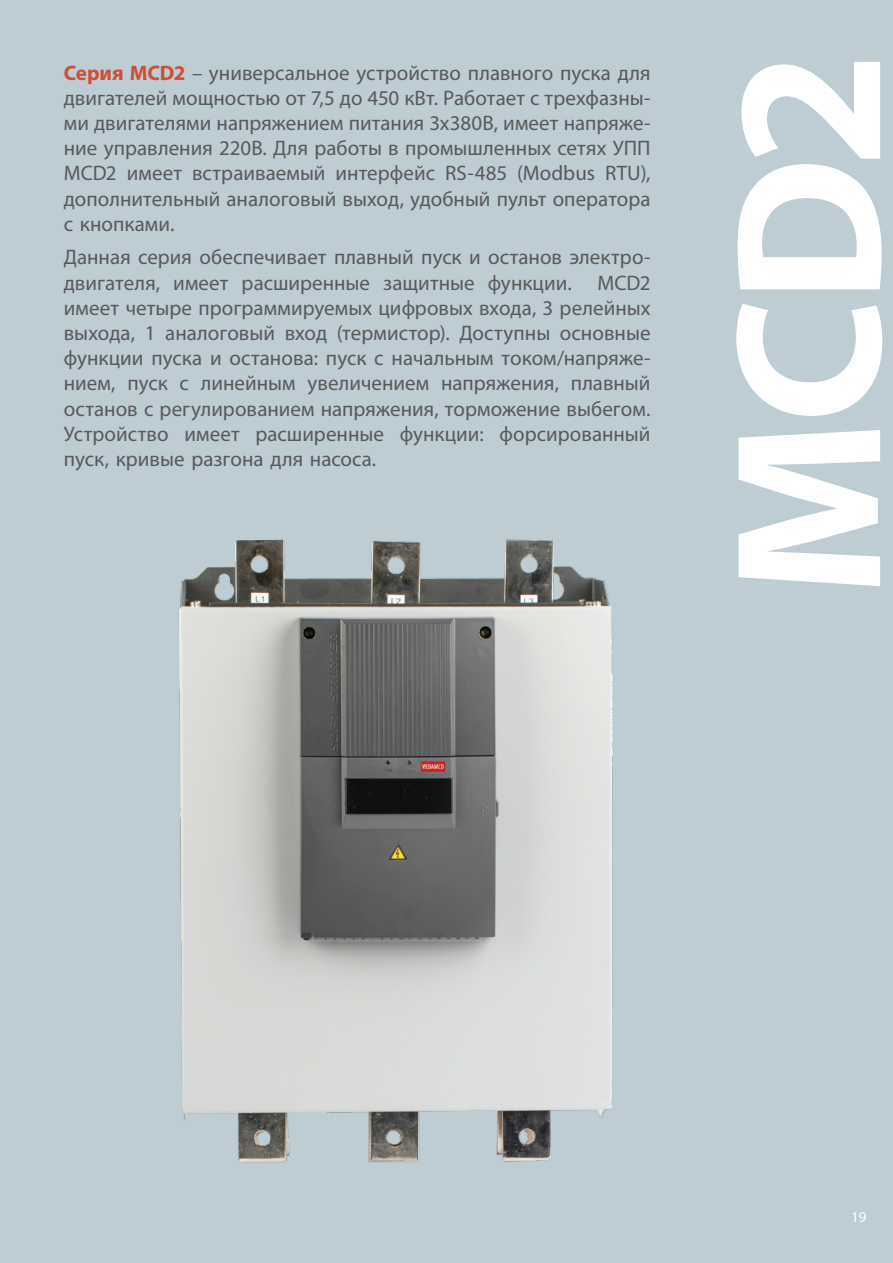
<style>
.page{position:relative;width:893px;height:1263px;background:#beccd3}
.page>*{position:absolute;margin:0;border:0;box-sizing:border-box;transform-origin:0 0}
.t1{font:700 210px "Myriad Pro";color:#fff}
.t2{font:21px/25.2px "Myriad Pro";color:#58595b;text-align:justify}
.t3{font:15px "Myriad Pro";color:#fff}
.s1{font-weight:700;color:#cf4e36}
</style>
<div class="page">
<img style="left:178px;top:539px;width:435px;height:624px">
<p class="t2" style="left:64px;top:60px;width:588px"><span class="s1">Серия MCD2</span> – универсальное устройство плавного пуска для двигателей мощностью от 7,5 до 450 кВт. Работает с трехфазны&shy;ми двигателями напряжением питания 3х380В, имеет напряже&shy;ние управления 220В. Для работы в промышленных сетях УПП MCD2 имеет встраиваемый интерфейс RS-485 (Modbus RTU), дополнительный аналоговый выход, удобный пульт оператора с кнопками.</p>
<p class="t2" style="left:64px;top:244px;width:588px">Данная серия обеспечивает плавный пуск и останов электро&shy;двигателя, имеет расширенные защитные функции. MCD2 имеет четыре программируемых цифровых входа, 3 релейных выхода, 1 аналоговый вход (термистор). Доступны основные функции пуска и останова: пуск с начальным током/напряже&shy;нием, пуск с линейным увеличением напряжения, плавный останов с регулированием напряжения, торможение выбегом.<br>Устройство имеет расширенные функции: форсированный пуск, кривые разгона для насоса.</p>
<h1 class="t1" style="left:672px;top:597px;width:547px;rotate:-90deg">MCD2</h1>
<p class="t3" style="left:851px;top:1207px;width:17px">19</p>
</div>
